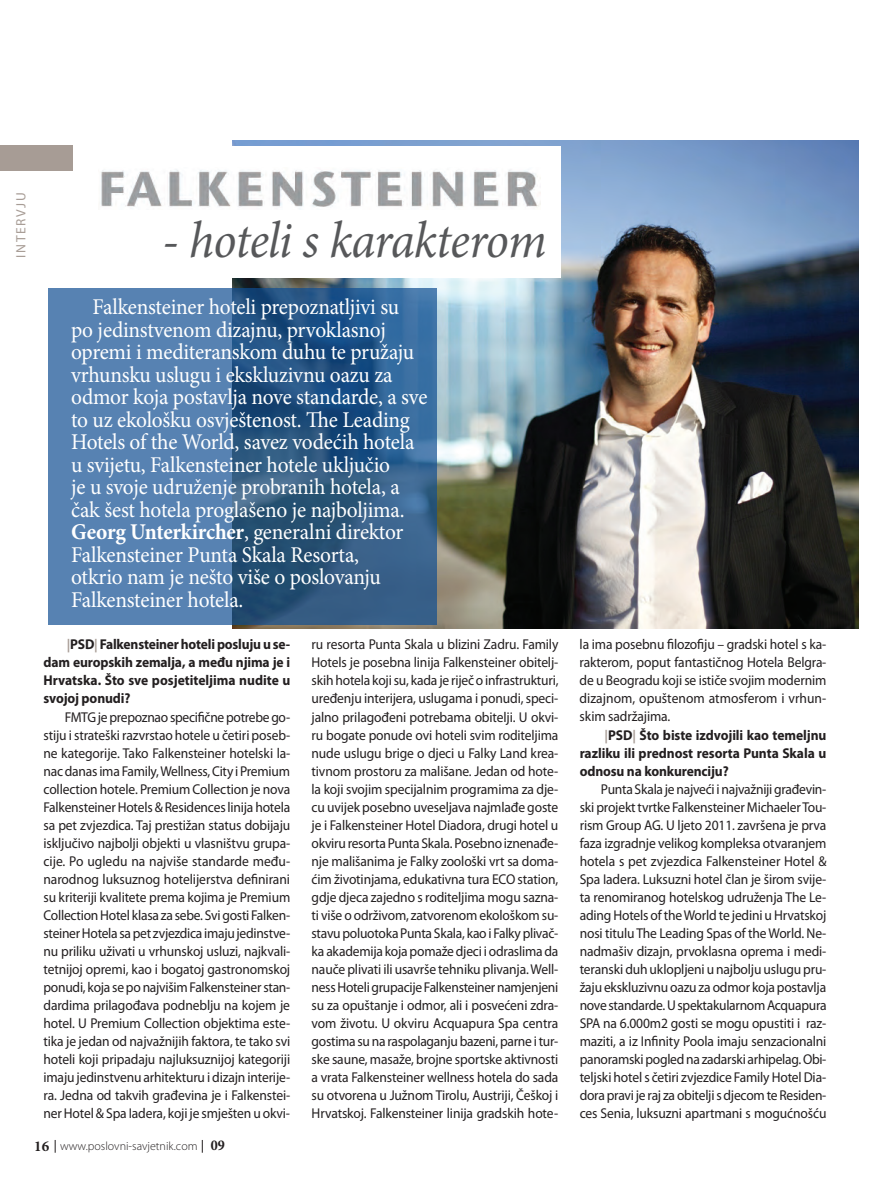
<style>
.page{position:relative;width:894px;height:1192px;background:#fff}
.page>*{position:absolute;margin:0;border:0;box-sizing:border-box;transform-origin:0 0}
.t1{font:italic 51.6px "Minion Pro";letter-spacing:-.02em;color:#57585a;scale:.95 1}
.t2{font:22.5px/22.5px "Minion Pro";letter-spacing:-.015em;color:#fff;scale:.95 1}
.t3{font:14.25px/18px "Myriad Pro";letter-spacing:-.01em;color:#231f20;text-align:justify;scale:.95 1}
.t4{font:700 14.25px/18px "Myriad Pro";letter-spacing:-.005em;color:#231f20;text-align:justify;scale:.95 1}
.t5{font:13.5px "Myriad Pro";letter-spacing:.12em;color:#a79c95}
.t6{font:300 12px "Myriad Pro";color:#231f20}
.s1{font-weight:700}
.s2{font-size:13.5px;color:#a79c95}
.s3{font-family:"Minion Pro";font-weight:700;font-size:15px}
.s4{font-family:"Minion Pro";font-weight:700;font-stretch:condensed;font-size:15px}
</style>
<div class="page">
<svg style="left:55px;top:1140px;width:1px;height:12px"></svg>
<svg style="left:202px;top:1140px;width:1px;height:12px"></svg>
<img style="left:232px;top:140px;width:626px;height:488px">
<div style="left:92px;top:146px;width:468px;height:131px;background:#fff"></div>
<div style="left:0;top:145px;width:72px;height:26px;background:#a79c95"></div>
<img style="left:101px;top:169px;width:439px;height:38px">
<svg style="left:48px;top:288px;width:389px;height:336px;background:#3f6c9a"></svg>
<p class="t5" style="left:13px;top:258px;width:67px;rotate:-90deg">INTERVJU</p>
<h1 class="t1" style="left:162px;top:205px;width:405px">- hoteli s karakterom</h1>
<p class="t2" style="left:71px;top:295px;width:376px;text-indent:21px">Falkensteiner hoteli prepoznatljivi su<br>po jedinstvenom dizajnu, prvoklasnoj opremi i mediteranskom duhu te pružaju vrhunsku uslugu i ekskluzivnu oazu za odmor koja postavlja nove standarde, a sve to uz ekološku osvještenost. The Leading Hotels of the World, savez vodećih hotela u svijetu, Falkensteiner hotele uključio<br>je u svoje udruženje probranih hotela, a čak šest hotela proglašeno je najboljima.<br><span class="s1">Georg Unterkircher</span>, generalni direktor Falkensteiner Punta Skala Resorta,<br>otkrio nam je nešto više o poslovanju Falkensteiner hotela.</p>
<p class="t4" style="left:43px;top:635px;width:261px;text-indent:23px"><span class="s2">|</span>PSD<span class="s2">|</span> Falkensteiner hoteli posluju u se&shy;dam europskih zemalja, a među njima je i Hrvatska. Što sve posjetiteljima nudite u svojoj ponudi?</p>
<p class="t3" style="left:43px;top:707px;width:261px;text-indent:21px">FMTG je prepoznao specifične potrebe go&shy;stiju i strateški razvrstao hotele u četiri poseb&shy;ne kategorije. Tako Falkensteiner hotelski la&shy;nac danas ima Family, Wellness, City i Premium collection hotele. Premium Collection je nova Falkensteiner Hotels &amp; Residences linija hotela sa pet zvjezdica. Taj prestižan status dobijaju isključivo najbolji objekti u vlasništvu grupa&shy;cije. Po ugledu na najviše standarde među&shy;narodnog luksuznog hotelijerstva definirani su kriteriji kvalitete prema kojima je Premium Collection Hotel klasa za sebe. Svi gosti Falken&shy;steiner Hotela sa pet zvjezdica imaju jedinstve&shy;nu priliku uživati u vrhunskoj usluzi, najkvali&shy;tetnijoj opremi, kao i bogatoj gastronomskoj ponudi, koja se po najvišim Falkensteiner stan&shy;dardima prilagođava podneblju na kojem je hotel. U Premium Collection objektima este&shy;tika je jedan od najvažnijih faktora, te tako svi hoteli koji pripadaju najluksuznijoj kategoriji imaju jedinstvenu arhitekturu i dizajn interije&shy;ra. Jedna od takvih građevina je i Falkenstei&shy;ner Hotel &amp; Spa Iadera, koji je smješten u okvi-</p>
<p class="t6" style="left:34px;top:1138px;width:192px"><span class="s3">16</span> www.poslovni-savjetnik.com <span class="s4">09</span></p>
<p class="t3" style="left:311px;top:635px;width:261px">ru resorta Punta Skala u blizini Zadru. Family Hotels je posebna linija Falkensteiner obitelj&shy;skih hotela koji su, kada je riječ o infrastrukturi, uređenju interijera, uslugama i ponudi, speci&shy;jalno prilagođeni potrebama obitelji. U okvi&shy;ru bogate ponude ovi hoteli svim roditeljima nude uslugu brige o djeci u Falky Land krea&shy;tivnom prostoru za mališane. Jedan od hote&shy;la koji svojim specijalnim programima za dje&shy;cu uvijek posebno uveseljava najmlađe goste je i Falkensteiner Hotel Diadora, drugi hotel u okviru resorta Punta Skala. Posebno iznenađe&shy;nje mališanima je Falky zoološki vrt sa doma&shy;ćim životinjama, edukativna tura ECO station, gdje djeca zajedno s roditeljima mogu sazna&shy;ti više o održivom, zatvorenom ekološkom su&shy;stavu poluotoka Punta Skala, kao i Falky plivač&shy;ka akademija koja pomaže djeci i odraslima da nauče plivati ili usavrše tehniku plivanja. Well&shy;ness Hoteli grupacije Falkensteiner namjenjeni su za opuštanje i odmor, ali i posvećeni zdra&shy;vom životu. U okviru Acquapura Spa centra gostima su na raspolaganju bazeni, parne i tur&shy;ske saune, masaže, brojne sportske aktivnosti a vrata Falkensteiner wellness hotela do sada su otvorena u Južnom Tirolu, Austriji, Češkoj i Hrvatskoj. Falkensteiner linija gradskih hote-</p>
<p class="t3" style="left:579px;top:635px;width:261px">la ima posebnu filozofiju – gradski hotel s ka&shy;rakterom, poput fantastičnog Hotela Belgra&shy;de u Beogradu koji se ističe svojim modernim dizajnom, opuštenom atmosferom i vrhun&shy;skim sadržajima.</p>
<p class="t4" style="left:579px;top:725px;width:261px;text-indent:25px"><span class="s2">|</span>PSD<span class="s2">|</span> Što biste izdvojili kao temeljnu razliku ili prednost resorta Punta Skala u odnosu na konkurenciju?</p>
<p class="t3" style="left:579px;top:779px;width:261px;text-indent:21px">Punta Skala je najveći i najvažniji građevin&shy;ski projekt tvrtke Falkensteiner Michaeler Tou&shy;rism Group AG. U ljeto 2011. završena je prva faza izgradnje velikog kompleksa otvaranjem hotela s pet zvjezdica Falkensteiner Hotel &amp; Spa Iadera. Luksuzni hotel član je širom svije&shy;ta renomiranog hotelskog udruženja The Le&shy;ading Hotels of the World te jedini u Hrvatskoj nosi titulu The Leading Spas of the World. Ne&shy;nadmašiv dizajn, prvoklasna oprema i medi&shy;teranski duh uklopljeni u najbolju uslugu pru&shy;žaju ekskluzivnu oazu za odmor koja postavlja nove standarde. U spektakularnom Acquapura SPA na 6.000m2 gosti se mogu opustiti i raz&shy;maziti, a iz Infinity Poola imaju senzacionalni panoramski pogled na zadarski arhipelag. Obi&shy;teljski hotel s četiri zvjezdice Family Hotel Dia&shy;dora pravi je raj za obitelji s djecom te Residen&shy;ces Senia, luksuzni apartmani s mogućnošću</p>
</div>
